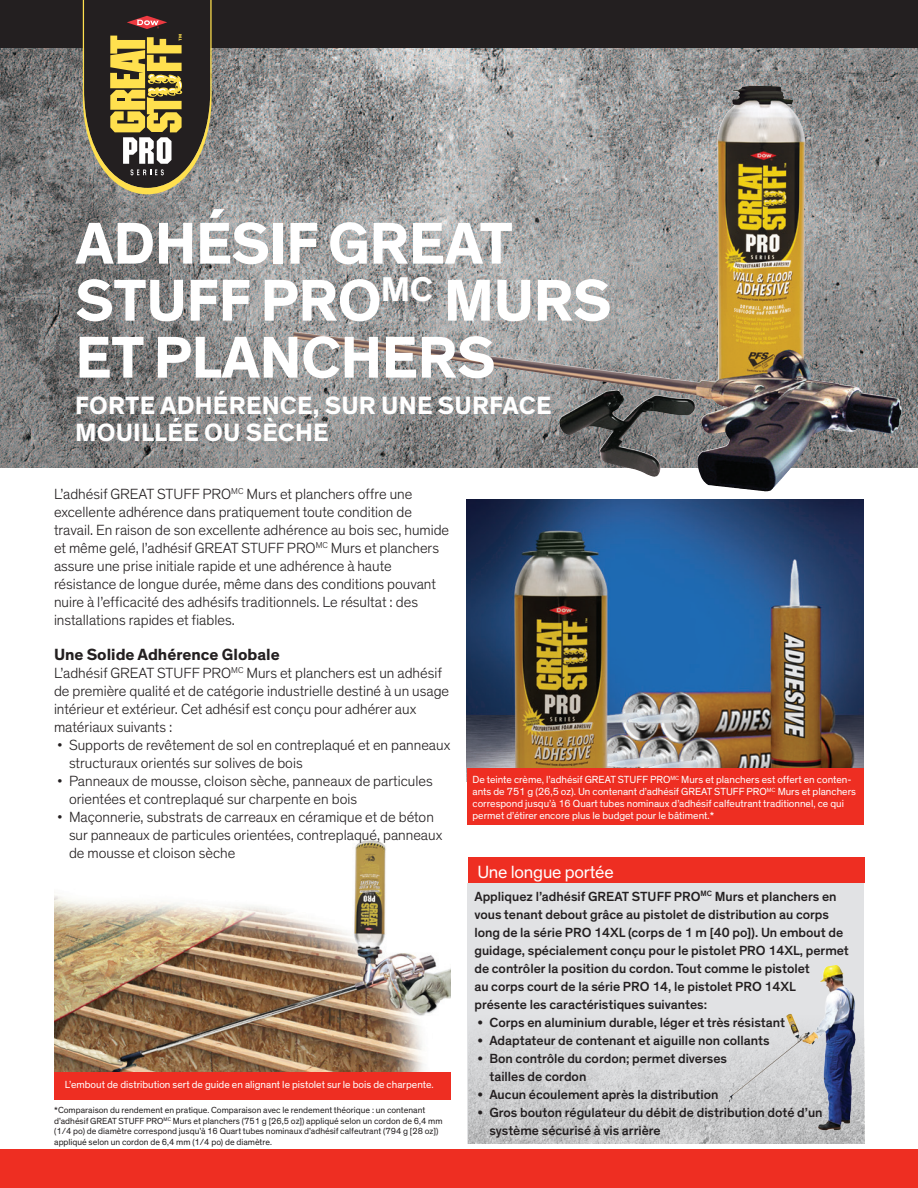
<style>
.page{position:relative;width:918px;height:1188px;background:#fff}
.page>*{position:absolute;margin:0;border:0;box-sizing:border-box;transform-origin:0 0}
.t1{font:700 60px/57px "Dow Corporate";letter-spacing:-.01em;color:#fff}
.t2{font:700 25.5px/27px "Dow Corporate";letter-spacing:.01em;color:#fff}
.t3{font:18px "Dow Corporate";letter-spacing:-.01em;color:#fff}
.Headline_Secondary{font:700 16.5px "Dow Corporate";color:#231f20}
.Headline_Secondary-2{font:300 15px/18px "Dow Corporate";color:#231f20}
.t4{font:500 13.5px/18px "Dow Corporate";color:#231f20}
.t5{font:10.5px/12px "Dow Corporate";color:#fff}
.Reference_Note{font:9px/10.5px "Dow Corporate";color:#231f20}
</style>
<div class="page">
<div style="left:468px;top:883px;width:396px;height:261px;background:#e1e2e4"></div>
<img style="left:468px;top:1027px;width:396px;height:117px">
<img style="left:467px;top:500px;width:396px;height:268px">
<div style="left:467px;top:768px;width:396px;height:57px;background:#ee2e22"></div>
<img style="left:0;top:47px;width:918px;height:421px">
<div style="left:0;top:0;width:918px;height:47px;background:#231f20"></div>
<div style="left:0;top:1150px;width:918px;height:38px;background:#ee2e22"></div>
<img style="left:688px;top:86px;width:65px;height:296px">
<svg style="left:83px;top:0;width:129px;height:194px"></svg>
<img style="left:54px;top:840px;width:397px;height:232px">
<div style="left:54px;top:1072px;width:397px;height:27px;background:#ee2e22"></div>
<div style="left:468px;top:858px;width:397px;height:25px;background:#ee2e22"></div>
<img style="left:721px;top:965px;width:142px;height:169px">
<p class="t1" style="left:75px;top:216px;width:538px">ADHÉSIF GREAT<br>STUFF PRO<sup>MC</sup> MURS<br>ET PLANCHERS</p>
<p class="t2" style="left:75px;top:392px;width:478px">FORTE ADHÉRENCE, SUR UNE SURFACE<br>MOUILLÉE OU SÈCHE</p>
<p class="Headline_Secondary-2" style="left:54px;top:485px;width:397px">L’adhésif GREAT STUFF PRO<sup>MC</sup> Murs et planchers offre une excellente adhérence dans pratiquement toute condition de travail. En raison de son excellente adhérence au bois sec, humide et même gelé, l’adhésif GREAT STUFF PRO<sup>MC</sup> Murs et planchers assure une prise initiale rapide et une adhérence à haute résistance de longue durée, même dans des conditions pouvant nuire à l’efficacité des adhésifs traditionnels. Le résultat : des installations rapides et fiables.</p>
<p class="Headline_Secondary" style="left:54px;top:644px;width:227px">Une Solide Adhérence Globale</p>
<p class="Headline_Secondary-2" style="left:54px;top:664px;width:397px">L’adhésif GREAT STUFF PRO<sup>MC</sup> Murs et planchers est un adhésif de première qualité et de catégorie industrielle destiné à un usage intérieur et extérieur. Cet adhésif est conçu pour adhérer aux matériaux suivants :</p>
<p class="Headline_Secondary-2" style="left:69px;top:736px;width:383px;text-indent:-12px">• Supports de revêtement de sol en contreplaqué et en panneaux structuraux orientés sur solives de bois</p>
<p class="Headline_Secondary-2" style="left:69px;top:772px;width:365px;text-indent:-12px">• Panneaux de mousse, cloison sèche, panneaux de particules orientées et contreplaqué sur charpente en bois</p>
<p class="Headline_Secondary-2" style="left:69px;top:808px;width:375px;text-indent:-12px">• Maçonnerie, substrats de carreaux en céramique et de béton sur panneaux de particules orientées, contreplaqué, panneaux de mousse et cloison sèche</p>
<p class="t5" style="left:65px;top:1079px;width:370px">L’embout de distribution sert de guide en alignant le pistolet sur le bois de charpente.</p>
<p class="Reference_Note" style="left:54px;top:1105px;width:390px">*Comparaison du rendement en pratique. Comparaison avec le rendement théorique : un contenant d’adhésif GREAT STUFF PRO<sup>MC</sup> Murs et planchers (751 g [26,5 oz]) appliqué selon un cordon de 6,4 mm (1/4 po) de diamètre correspond jusqu’à 16 Quart tubes nominaux d’adhésif calfeutrant (794 g [28 oz]) appliqué selon un cordon de 6,4 mm (1/4 po) de diamètre.</p>
<p class="t5" style="left:473px;top:774px;width:385px">De teinte crème, l’adhésif GREAT STUFF PRO<sup>MC</sup> Murs et planchers est offert en conten&shy;ants de 751 g (26,5 oz). Un contenant d’adhésif GREAT STUFF PRO<sup>MC</sup> Murs et planchers correspond jusqu’à 16 Quart tubes nominaux d’adhésif calfeutrant traditionnel, ce qui permet d’étirer encore plus le budget pour le bâtiment.*</p>
<p class="t3" style="left:477px;top:861px;width:138px">Une longue portée</p>
<p class="t4" style="left:474px;top:887px;width:376px">Appliquez l’adhésif GREAT STUFF PRO<sup>MC</sup> Murs et planchers en vous tenant debout grâce au pistolet de distribution au corps long de la série PRO 14XL (corps de 1 m [40 po]). Un embout de guidage, spécialement conçu pour le pistolet PRO 14XL, permet de contrôler la position du cordon. Tout comme le pistolet<br>au corps court de la série PRO 14, le pistolet PRO 14XL présente les caractéristiques suivantes:</p>
<p class="t4" style="left:477px;top:1013px;width:309px">• Corps en aluminium durable, léger et très résistant</p>
<p class="t4" style="left:477px;top:1031px;width:294px">• Adaptateur de contenant et aiguille non collants</p>
<p class="t4" style="left:489px;top:1049px;width:239px;text-indent:-12px">• Bon contrôle du cordon; permet diverses tailles de cordon</p>
<p class="t4" style="left:477px;top:1085px;width:243px">• Aucun écoulement après la distribution</p>
<p class="t4" style="left:489px;top:1103px;width:335px;text-indent:-12px">• Gros bouton régulateur du débit de distribution doté d’un système sécurisé à vis arrière</p>
</div>
